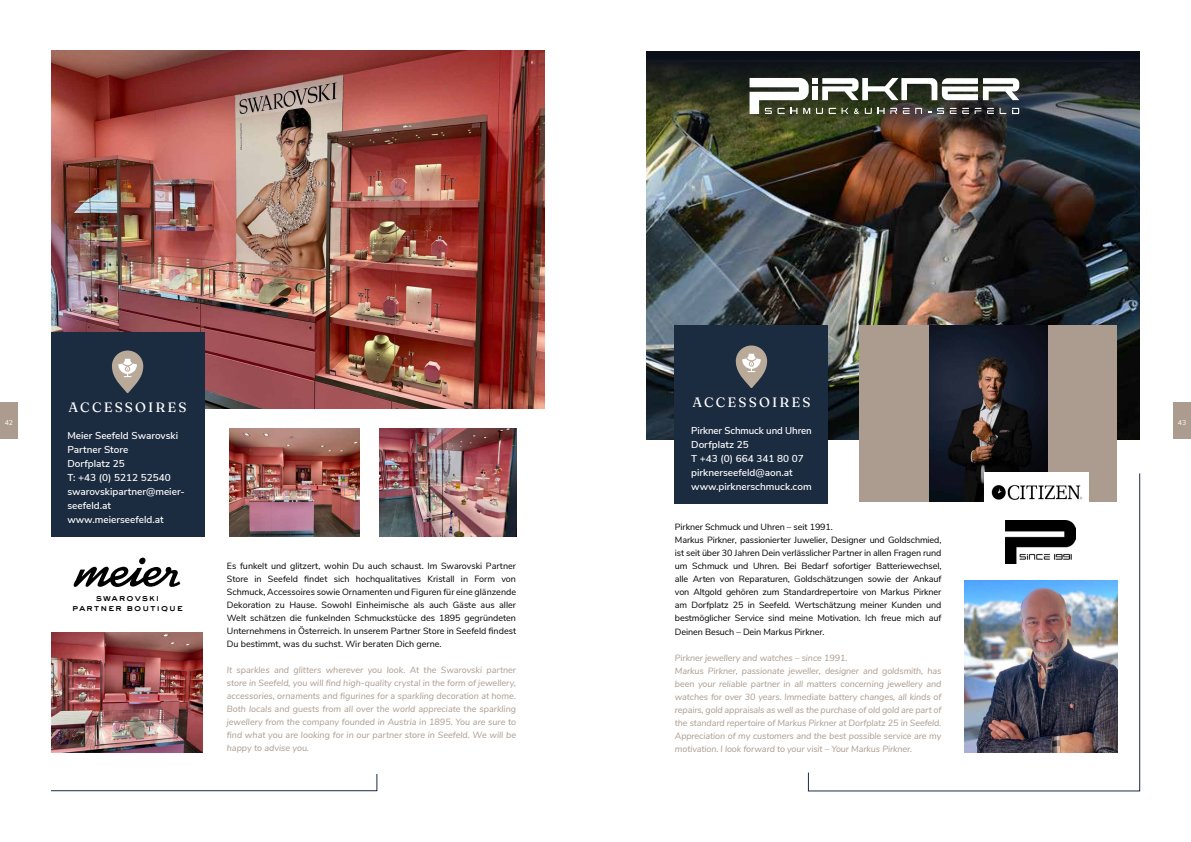
<style>
.page{position:relative;width:1191px;height:842px;background:#fff}
.page>*{position:absolute;margin:0;border:0;box-sizing:border-box;transform-origin:0 0}
.t1{font:900 13.5px "Fraunces 9 pt";letter-spacing:.16em;color:#fff}
.t2{font:600 10px/14px "Nunito Sans";color:#fff}
.t3{font:9.4px/10.3px "AT Sackers Heavy Gothic";letter-spacing:.065em;color:#000;text-align:center}
.t4{font:9px/13px "Nunito Sans";letter-spacing:-.01em;color:#000;text-align:justify}
.t5{font:italic 9px/13px "Nunito Sans";letter-spacing:-.01em;color:#ac9c8f;text-align:justify}
.t6{font:7px "Nunito Sans";color:#fff}
</style>
<div class="page">
<img style="left:51px;top:51px;width:493px;height:357px">
<img style="left:229px;top:429px;width:131px;height:108px">
<img style="left:380px;top:429px;width:136px;height:108px">
<img style="left:51px;top:632px;width:151px;height:120px">
<svg style="left:51px;top:774px;width:326px;height:17px"></svg>
<div style="left:51px;top:332px;width:153px;height:205px;background:#1b2b40"></div>
<svg style="left:112px;top:350px;width:31px;height:43px"></svg>
<svg style="left:74px;top:558px;width:107px;height:29px"></svg>
<img style="left:646px;top:156px;width:494px;height:283px">
<img style="left:646px;top:51px;width:494px;height:105px">
<div style="left:859px;top:325px;width:258px;height:176px;background:#ac9c8f"></div>
<img style="left:929px;top:325px;width:118px;height:148px">
<svg style="left:808px;top:473px;width:332px;height:318px"></svg>
<svg style="left:749px;top:78px;width:270px;height:36px"></svg>
<img style="left:964px;top:580px;width:153px;height:172px">
<div style="left:984px;top:472px;width:105px;height:36px;background:#fff"></div>
<img style="left:991px;top:485px;width:92px;height:15px">
<div style="left:675px;top:325px;width:153px;height:179px;background:#1b2b40"></div>
<svg style="left:736px;top:345px;width:31px;height:43px"></svg>
<img style="left:1006px;top:521px;width:69px;height:42px">
<div style="left:0;top:403px;width:18px;height:36px;background:#ac9c8f"></div>
<div style="left:1173px;top:403px;width:18px;height:36px;background:#ac9c8f"></div>
<h1 class="t1" style="left:692px;top:391px;width:120px">ACCESSOIRES</h1>
<p class="t2" style="left:691px;top:423px;width:122px">Pirkner Schmuck und Uhren<br>Dorfplatz 25<br>T +43 (0) 664 341 80 07 pirknerseefeld@aon.at www.pirknerschmuck.com</p>
<h1 class="t1" style="left:68px;top:396px;width:120px">ACCESSOIRES</h1>
<p class="t6" style="left:5px;top:417px;width:10px">42</p>
<p class="t6" style="left:1177px;top:417px;width:10px">43</p>
<p class="t2" style="left:67px;top:427px;width:119px">Meier Seefeld Swarovski<br>Partner Store<br>Dorfplatz 25<br>T: +43 (0) 5212 52540 swarovskipartner@meier&shy;seefeld.at www.meierseefeld.at</p>
<p class="t4" style="left:675px;top:520px;width:268px;text-align:left">Pirkner Schmuck und Uhren – seit 1991.<br>Markus Pirkner, passionierter Juwelier, Designer und Goldschmied, ist seit über 30 Jahren Dein verlässlicher Partner in allen Fragen rund um Schmuck und Uhren. Bei Bedarf sofortiger Batteriewechsel, alle Arten von Reparaturen, Goldschätzungen sowie der Ankauf von Altgold gehören zum Standardrepertoire von Markus Pirkner am Dorfplatz 25 in Seefeld. Wertschätzung meiner Kunden und bestmöglicher Service sind meine Motivation. Ich freue mich auf</p>
<p class="t4" style="left:675px;top:625px;width:151px">Deinen Besuch – Dein Markus Pirkner.</p>
<p class="t5" style="left:675px;top:651px;width:268px;text-align:left">Pirkner jewellery and watches – since 1991.<br>Markus Pirkner, passionate jeweller, designer and goldsmith, has been your reliable partner in all matters concerning jewellery and watches for over 30 years. Immediate battery changes, all kinds of repairs, gold appraisals as well as the purchase of old gold are part of the standard repertoire of Markus Pirkner at Dorfplatz 25 in Seefeld.<br>Appreciation of my customers and the best possible service are my motivation. I look forward to your visit – Your Markus Pirkner.</p>
<p class="t4" style="left:227px;top:559px;width:291px">Es funkelt und glitzert, wohin Du auch schaust. Im Swarovski Partner Store in Seefeld findet sich hochqualitatives Kristall in Form von Schmuck, Accessoires sowie Ornamenten und Figuren für eine glänzende Dekoration zu Hause. Sowohl Einheimische als auch Gäste aus aller Welt schätzen die funkelnden Schmuckstücke des 1895 gegründeten Unternehmens in Österreich. In unserem Partner Store in Seefeld findest Du bestimmt, was du suchst. Wir beraten Dich gerne.</p>
<p class="t5" style="left:227px;top:663px;width:291px">It sparkles and glitters wherever you look. At the Swarovski partner store in Seefeld, you will find high-quality crystal in the form of jewellery, accessories, ornaments and figurines for a sparkling decoration at home.<br>Both locals and guests from all over the world appreciate the sparkling jewellery from the company founded in Austria in 1895. You are sure to find what you are looking for in our partner store in Seefeld. We will be happy to advise you.</p>
<p class="t3" style="left:72px;top:592px;width:113px">swarovski partner boutique</p>
</div>
